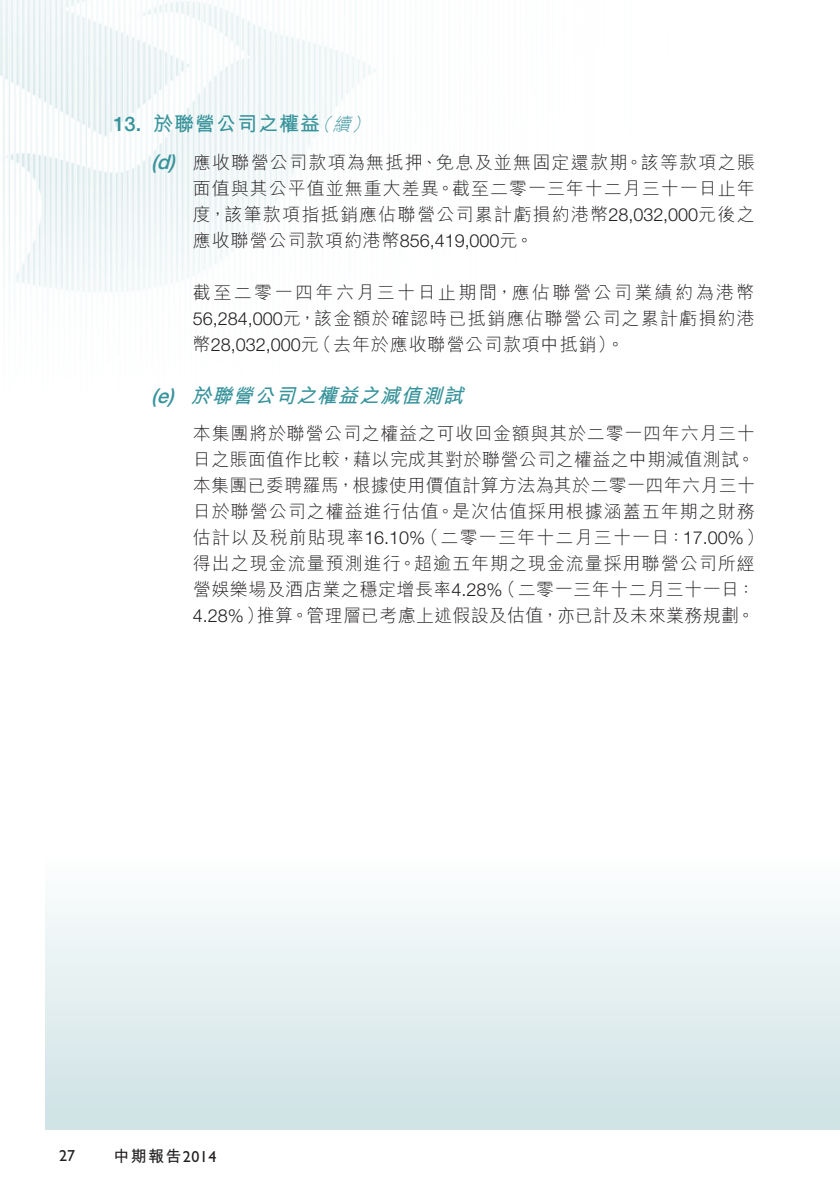
<style>
.page{position:relative;width:840px;height:1191px;background:#fff}
.page>*{position:absolute;margin:0;border:0;box-sizing:border-box;transform-origin:0 0}
.Heading_3{font:italic 700 20px "M Hei HK";color:#37939b}
.Heading_2{font:700 20px "M Hei HK";letter-spacing:.05em;color:#37939b}
.Heading_3-2{font:italic 500 20px "Helvetica Neue";color:#37939b}
.Heading_2-2{font:500 20px "Helvetica Neue";color:#37939b}
.Body_Text{font:300 18px/26px "M Hei HK";letter-spacing:.05em;color:#231f20;text-align:center}
.Heading_3-3{font:300 18px/26px "M Hei HK";letter-spacing:.07em;color:#231f20;text-align:justify}
.Body_Text-2{font:300 18px/26px "M Hei HK";letter-spacing:.01em;color:#231f20}
.Body_Text-3{font:300 18px "M Hei HK";letter-spacing:.02em;color:#231f20}
.Body_Text-4{font:300 18px "M Hei HK";letter-spacing:.015em;color:#231f20}
.Body_Text-5{font:300 18px "Helvetica Neue LT Std";color:#231f20}
.Body_Text-6{font:300 18px "M Hei HK";letter-spacing:.025em;color:#231f20}
.Heading_2-3{font:italic 300 18px "M Hei HK";color:#37939b}
.t1{font:700 16px "M Hei HK";color:#231f20}
.t2{font:16px "Gill Sans Std";color:#231f20}
.s1{font-family:"Helvetica Neue LT Std"}
.s2{font-family:"M Hei HK"}
.s3{font-family:"Gill Sans Std";font-weight:400}
</style>
<div class="page">
<img style="left:0;top:0;width:376px;height:295px">
<div style="left:45px;top:813px;width:794px;height:316px;background:linear-gradient(to bottom,#fff,#cee2e5)"></div>
<p class="Heading_2-2" style="left:113px;top:112px;width:29px">13.</p>
<p class="Heading_2" style="left:153px;top:109px;width:168px">於聯營公司之權益</p>
<p class="Heading_2-3" style="left:332px;top:115px;width:24px">續</p>
<p class="Heading_2-3" style="left:312px;top:115px;width:24px">（</p>
<p class="Heading_2-3" style="left:351px;top:115px;width:24px">(</p>
<p class="Heading_3-2" style="left:151px;top:149px;width:26px">d(</p>
<p class="Heading_3-2" style="left:169px;top:149px;width:7px">)</p>
<p class="Heading_3-2" style="left:151px;top:383px;width:24px">) e(</p>
<p class="Heading_3-3" style="left:193px;top:149px;width:563px">應收聯營公司款項為無抵押、免息及並無固定還款期。該等款項之賬</p>
<p class="Heading_3-3" style="left:193px;top:175px;width:563px">面值與其公平值並無重大差異。截至二零一三年十二月三十一日止年度，該筆款項指抵銷應佔聯營公司累計虧損約港幣<span class="s1">28,032,000</span>元後之應收聯營公司款項約港幣<span class="s1">856,419,000</span>元。</p>
<p class="Body_Text" style="left:193px;top:279px;width:563px">截至二零一四年六月三十日止期間，應佔聯營公司業績約為港幣<br><span class="s1">56,284,000</span>元，該金額於確認時已抵銷應佔聯營公司之累計虧損約港（去年於應收聯營公司款項中抵銷。(</p>
<p class="Body_Text-5" style="left:193px;top:333px;width:127px"><span class="s2">幣</span>28,032,000<span class="s2">元</span></p>
<p class="Heading_3" style="left:191px;top:381px;width:280px">於聯營公司之權益之減值測試</p>
<p class="Body_Text" style="left:193px;top:420px;width:563px">本集團將於聯營公司之權益之可收回金額與其於二零一四年六月三十</p>
<p class="Body_Text-3" style="left:193px;top:450px;width:563px">日之賬面值作比較，藉以完成其對於聯營公司之權益之中期減值測試。</p>
<p class="Body_Text-4" style="left:193px;top:476px;width:563px">本集團已委聘羅馬，根據使用價值計算方法為其於二零一四年六月三十</p>
<p class="Body_Text" style="left:193px;top:498px;width:563px">日於聯營公司之權益進行估值。是次估值採用根據涵蓋五年期之財務</p>
<p class="Body_Text" style="left:420px;top:524px;width:344px">（二零一三年十二月三十一日：<span class="s1">17.00%</span>(</p>
<p class="Body_Text" style="left:193px;top:524px;width:234px">估計以及稅前貼現率<span class="s1">16.10%</span></p>
<p class="Body_Text" style="left:193px;top:550px;width:563px">得出之現金流量預測進行。超逾五年期之現金流量採用聯營公司所經</p>
<p class="Body_Text-6" style="left:497px;top:580px;width:258px">（二零一三年十二月三十一日：</p>
<p class="Body_Text-2" style="left:257px;top:576px;width:499px;text-indent:-64px">營娛樂場及酒店業之穩定增長率<span class="s1">4.28%<br></span>推算。管理層已考慮上述假設及估值，亦已計及未來業務規劃。</p>
<p class="Body_Text-5" style="left:193px;top:605px;width:73px">4.28%<span class="s2">）</span></p>
<p class="t2" style="left:59px;top:1146px;width:17px">27</p>
<p class="t1" style="left:113px;top:1144px;width:104px">中期報告<span class="s3">2014</span></p>
</div>
